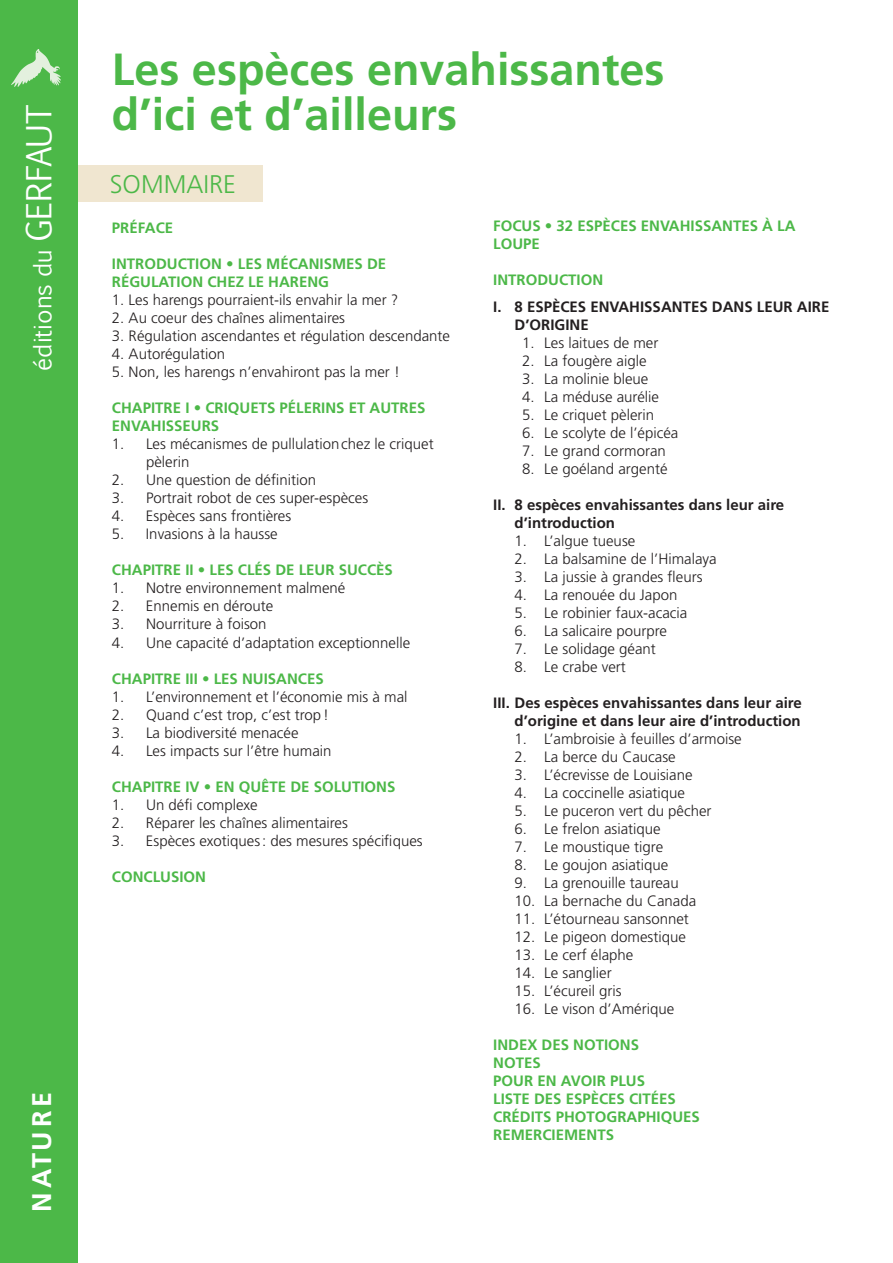
<style>
.page{position:relative;width:893px;height:1263px;background:#fff}
.page>*{position:absolute;margin:0;border:0;box-sizing:border-box;transform-origin:0 0}
.t1{font:700 45px/45px "Frutiger LT Std";color:#4cb848}
.t2{font:700 27px "Frutiger LT Std";color:#fff}
.t3{font:300 25.5px "Frutiger LT Std";color:#4cb848}
.t4{font:24px "Euphemia CAS";color:#fff}
.t5{font:300 15px/18px "Frutiger LT Std";color:#231f20}
.t6{font:700 15px/18px "Frutiger LT Std";color:#4cb848}
.t7{font:700 15px/18px "Frutiger LT Std";color:#231f20}
.s1{font-size:33px}
.s2{font-weight:300}
</style>
<div class="page">
<div style="left:60px;top:166px;width:203px;height:36px;background:#f0e6d0"></div>
<div style="left:0;top:0;width:78px;height:1263px;background:#4cb848"></div>
<img style="left:11px;top:50px;width:49px;height:37px">
<h3 class="t4" style="left:25px;top:371px;width:268px;rotate:-90deg">éditions du <span class="s1">GERFAUT</span></h3>
<h2 class="t2" style="left:26px;top:1212px;width:118px;rotate:-90deg">NATURE</h2>
<h1 class="t1" style="left:112px;top:47px;width:554px">Les espèces envahissantes d’ici et d’ailleurs</h1>
<h3 class="t3" style="left:110px;top:170px;width:128px">sommaire</h3>
<p class="t6" style="left:112px;top:219px;width:63px">Préface</p>
<p class="t6" style="left:112px;top:255px;width:276px">INTRODUCTION <span class="s2">•</span> Les mécanismes de régulation</p>
<p class="t6" style="left:207px;top:273px;width:123px">chez le hareng</p>
<p class="t5" style="left:112px;top:291px;width:288px">1. Les harengs pourraient-ils envahir la mer ?</p>
<p class="t5" style="left:112px;top:309px;width:235px">2. Au coeur des chaînes alimentaires</p>
<p class="t5" style="left:112px;top:327px;width:340px">3. Régulation ascendantes et régulation descendante</p>
<p class="t5" style="left:112px;top:345px;width:115px">4. Autorégulation</p>
<p class="t5" style="left:112px;top:363px;width:289px">5. Non, les harengs n’envahiront pas la mer !</p>
<p class="t6" style="left:112px;top:399px;width:11px">CHA</p>
<p class="t6" style="left:112px;top:399px;width:297px;text-indent:31px">PITRE I <span class="s2">•</span> CRIQUETS Pélerin s ET AUTRES<br>Envahisseurs</p>
<p class="t5" style="left:146px;top:435px;width:289px;text-indent:-34px">1. Les mécanismes de pullulationchez le criquet pèlerin</p>
<p class="t5" style="left:112px;top:471px;width:206px">2. Une question de définition</p>
<p class="t5" style="left:112px;top:489px;width:258px">3. Portrait robot de ces super-espèces</p>
<p class="t5" style="left:112px;top:507px;width:181px">4. Espèces sans frontières</p>
<p class="t5" style="left:112px;top:525px;width:167px">5. I nvasions à la hausse</p>
<p class="t6" style="left:112px;top:561px;width:11px">CHA</p>
<p class="t6" style="left:143px;top:561px;width:76px">PITRE II <span class="s2">•</span> LES</p>
<p class="t6" style="left:238px;top:561px;width:9px">CLÉS</p>
<p class="t6" style="left:275px;top:561px;width:117px">DE LEUR SUCCÈS</p>
<p class="t5" style="left:112px;top:579px;width:235px">1. Notre environnement malmené</p>
<p class="t5" style="left:112px;top:597px;width:163px">2. Ennemis en déroute</p>
<p class="t5" style="left:112px;top:615px;width:156px">3. Nourriture à foison</p>
<p class="t5" style="left:112px;top:633px;width:300px">4. Une capacité d’adaptation exceptionnelle</p>
<p class="t6" style="left:112px;top:669px;width:11px">CHA</p>
<p class="t6" style="left:143px;top:669px;width:80px">PITRE III <span class="s2">•</span> LES</p>
<p class="t6" style="left:242px;top:669px;width:65px">NUISANCES</p>
<p class="t5" style="left:112px;top:687px;width:297px">1. L’environnement et l’économie mis à mal</p>
<p class="t5" style="left:112px;top:705px;width:219px">2. Quand c’est trop, c’est trop!</p>
<p class="t5" style="left:112px;top:723px;width:188px">3. La biodiversité menacée</p>
<p class="t5" style="left:112px;top:741px;width:221px">4. Les impacts sur l’être humain</p>
<p class="t6" style="left:112px;top:777px;width:11px">CHA</p>
<p class="t6" style="left:143px;top:777px;width:253px">PITRE IV <span class="s2">•</span> EN QUÊTE DE SOLUTIONS</p>
<p class="t5" style="left:112px;top:795px;width:147px">1. Un défi complexe</p>
<p class="t5" style="left:112px;top:813px;width:237px">2. Réparer les chaînes alimentaires</p>
<p class="t5" style="left:112px;top:831px;width:312px">3. Espèces exotiques: des mesures spécifiques</p>
<p class="t6" style="left:112px;top:867px;width:96px">CONCLUSION</p>
<p class="t6" style="left:493px;top:217px;width:127px">FOCUS <span class="s2">•</span> 32 ESPÈCES</p>
<p class="t6" style="left:641px;top:217px;width:30px">ENVAH</p>
<p class="t6" style="left:691px;top:217px;width:97px">ISSANTES À LA</p>
<p class="t6" style="left:493px;top:235px;width:46px">LOUPE</p>
<p class="t6" style="left:493px;top:271px;width:112px">INTRODUCTION</p>
<p class="t7" style="left:514px;top:298px;width:316px;text-indent:-21px">I. 8 espèces envahissantes dans leur aire d’origin e</p>
<p class="t5" style="left:522px;top:334px;width:138px">1. Les laitues de mer</p>
<p class="t5" style="left:522px;top:352px;width:126px">2. La fougère aigle</p>
<p class="t5" style="left:522px;top:370px;width:128px">3. La molinie bleue</p>
<p class="t5" style="left:522px;top:388px;width:138px">4. La méduse aurélie</p>
<p class="t5" style="left:522px;top:406px;width:134px">5. Le criquet pèlerin</p>
<p class="t5" style="left:522px;top:424px;width:158px">6. Le scolyte de l’épicéa</p>
<p class="t5" style="left:522px;top:442px;width:145px">7. Le grand cormoran</p>
<p class="t5" style="left:522px;top:460px;width:147px">8. Le goéland argenté</p>
<p class="t7" style="left:514px;top:496px;width:271px;text-indent:-21px">II. 8 espèces envahissantes dans leur aire d’introduction</p>
<p class="t5" style="left:514px;top:532px;width:122px">1. L’algue tueuse</p>
<p class="t5" style="left:514px;top:550px;width:204px">2. La balsamine de l’Himalaya</p>
<p class="t5" style="left:514px;top:568px;width:190px">3. La jussie à grandes fleurs</p>
<p class="t5" style="left:514px;top:586px;width:164px">4. La renouée du Japon</p>
<p class="t5" style="left:514px;top:604px;width:174px">5. Le robinier faux-acacia</p>
<p class="t5" style="left:514px;top:622px;width:154px">6. La salicaire pourpre</p>
<p class="t5" style="left:514px;top:640px;width:143px">7. Le solidage géant</p>
<p class="t5" style="left:514px;top:658px;width:113px">8. Le crabe vert</p>
<p class="t7" style="left:493px;top:694px;width:310px;text-align:right">III. Des espèces envahissantes dans leur aire d’origine et dans leur aire d’introduction</p>
<p class="t5" style="left:514px;top:730px;width:229px">1. L’ambroisie à feuilles d’armoise</p>
<p class="t5" style="left:514px;top:748px;width:163px">2. La berce du Caucase</p>
<p class="t5" style="left:514px;top:766px;width:180px">3. L’écrevisse de Louisiane</p>
<p class="t5" style="left:514px;top:784px;width:172px">4. La coccinelle asiatique</p>
<p class="t5" style="left:514px;top:802px;width:199px">5. Le puceron vert du pêcher</p>
<p class="t5" style="left:514px;top:820px;width:148px">6. Le frelon asiatique</p>
<p class="t5" style="left:514px;top:838px;width:150px">7. Le moustique tigre</p>
<p class="t5" style="left:514px;top:856px;width:155px">8. Le goujon asiatique</p>
<p class="t5" style="left:514px;top:874px;width:166px">9. La grenouille taureau</p>
<p class="t5" style="left:514px;top:892px;width:183px">10. La bernache du Canada</p>
<p class="t5" style="left:514px;top:910px;width:176px">11. L’étourneau sansonnet</p>
<p class="t5" style="left:514px;top:928px;width:173px">12. Le pigeon domestique</p>
<p class="t5" style="left:514px;top:946px;width:120px">13. Le cerf élaphe</p>
<p class="t5" style="left:514px;top:964px;width:99px">14. Le sanglier</p>
<p class="t5" style="left:514px;top:982px;width:109px">15. L’écureil gris</p>
<p class="t5" style="left:514px;top:1000px;width:161px">16. Le vison d’Amérique</p>
<p class="t6" style="left:493px;top:1036px;width:152px">INDEX DES NOTIONS<br>NOTES<br>POUR EN AVOIR PLUS<br>LISTE DES ESPÈCES</p>
<p class="t6" style="left:629px;top:1090px;width:31px">CITÉES</p>
<p class="t6" style="left:493px;top:1108px;width:125px">CRÉ DITS PH OTOGRA</p>
<p class="t6" style="left:637px;top:1108px;width:55px">PHIQUES</p>
<p class="t6" style="left:493px;top:1126px;width:11px">REMERC</p>
<p class="t6" style="left:552px;top:1126px;width:15px">IEME</p>
<p class="t6" style="left:587px;top:1126px;width:27px">NTS</p>
</div>
